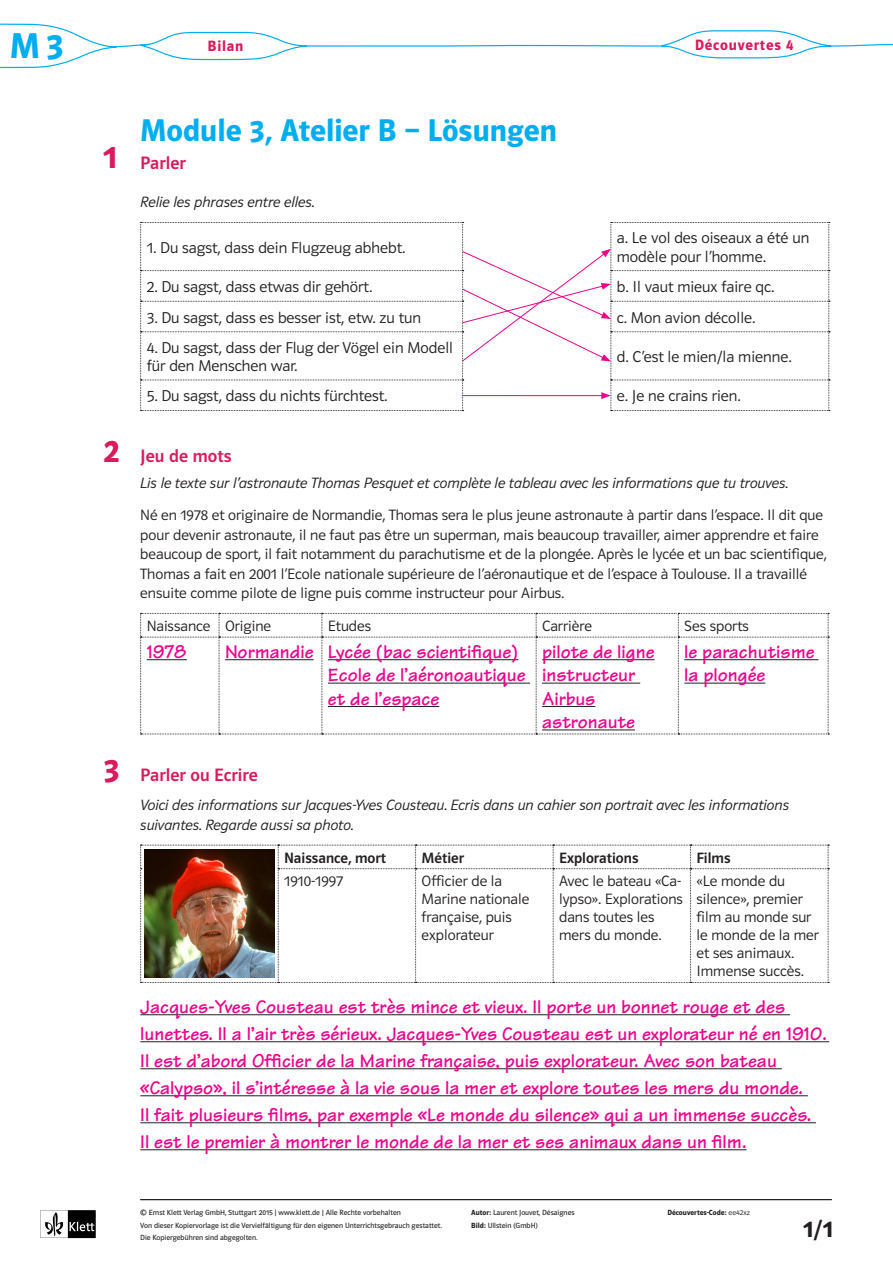
<style>
.page{position:relative;width:893px;height:1263px;background:#fff}
.page>*{position:absolute;margin:0;border:0;box-sizing:border-box;transform-origin:0 0}
.cda6_Kapitelnummer{font:36px "Polo ST11 K Hfett";color:#00aeef}
.t1{font:33px "Polo ST11 K Hfett";color:#d91a5b}
.t2{font:31.5px "Polo ST11 K Hfett";color:#00aeef}
.t3{font:24px "Polo ST11 K Hfett";color:#231f20}
.ekv_text{font:700 19.5px/27px "Tekton";color:#ed028c}
.cda6_Titel_Aufgabe{font:18px "Polo ST11 K Krftg";letter-spacing:.005em;color:#d91a5b}
.ekv_text-2{font:15.75px/18.9px "Polo ST11 K Leicht";color:#231f20}
.cda6_text{font:15px/18px "Polo ST11 K Leicht";color:#231f20}
.cda6_Arbeitsanweisun{font:15px/19.5px "Polo ST11 K Leicht Kursiv";color:#231f20}
.t4{font:15px "Polo ST11 K Krftg";color:#231f20}
.SB6_Kolumnentitel{font:15px "Polo ST11 K Hfett";letter-spacing:.05em;color:#d91a5b}
.PDF{font:7.5px/12.8px "Polo ST11 K Buch";color:#231f20}
.PDF-2{font:7.5px "Polo ST11 K Hfett";color:#231f20}
.s1{font-family:"Polo ST11 K Leicht"}
.s2{font-family:"Polo ST11 K Hfett"}
</style>
<div class="page">
<svg style="left:40px;top:1210px;width:56px;height:28px"></svg>
<hr style="left:140px;top:1199px;width:692px;height:1px;background:#231f20">
<hr style="left:140px;top:1014px;width:650px;height:1px;background:#231f20">
<hr style="left:140px;top:1041px;width:689px;height:1px;background:#231f20">
<hr style="left:140px;top:1068px;width:642px;height:1px;background:#231f20">
<hr style="left:140px;top:1095px;width:668px;height:1px;background:#231f20">
<hr style="left:140px;top:1122px;width:676px;height:1px;background:#231f20">
<hr style="left:140px;top:1149px;width:606px;height:1px;background:#231f20">
<svg style="left:140px;top:613px;width:689px;height:122px"></svg>
<hr style="left:147px;top:659px;width:40px;height:1px;background:#231f20">
<hr style="left:225px;top:659px;width:89px;height:1px;background:#231f20">
<hr style="left:328px;top:659px;width:190px;height:1px;background:#231f20">
<hr style="left:328px;top:683px;width:202px;height:1px;background:#231f20">
<hr style="left:328px;top:706px;width:111px;height:1px;background:#231f20">
<hr style="left:542px;top:659px;width:112px;height:1px;background:#231f20">
<hr style="left:542px;top:683px;width:98px;height:1px;background:#231f20">
<hr style="left:542px;top:706px;width:53px;height:1px;background:#231f20">
<hr style="left:542px;top:729px;width:93px;height:1px;background:#231f20">
<hr style="left:684px;top:659px;width:134px;height:1px;background:#231f20">
<hr style="left:684px;top:683px;width:81px;height:1px;background:#231f20">
<svg style="left:140px;top:845px;width:689px;height:138px"></svg>
<svg style="left:140px;top:222px;width:690px;height:189px"></svg>
<img style="left:145px;top:849px;width:130px;height:129px">
<svg style="left:0;top:23px;width:893px;height:46px"></svg>
<p class="cda6_Kapitelnummer" style="left:10px;top:26px;width:55px">M3</p>
<p class="SB6_Kolumnentitel" style="left:207px;top:38px;width:37px">Bilan</p>
<p class="SB6_Kolumnentitel" style="left:695px;top:36px;width:100px">Découvertes 4</p>
<p class="t1" style="left:103px;top:139px;width:15px">1</p>
<p class="t1" style="left:103px;top:432px;width:18px">2</p>
<p class="t1" style="left:103px;top:751px;width:18px">3</p>
<p class="t2" style="left:140px;top:112px;width:418px">Module 3, Atelier B – Lösungen</p>
<p class="cda6_Titel_Aufgabe" style="left:140px;top:153px;width:47px">Parler</p>
<p class="cda6_Arbeitsanweisun" style="left:140px;top:192px;width:176px">Relie les phrases entre elles.</p>
<p class="ekv_text-2" style="left:147px;top:238px;width:260px">1. Du sagst, dass dein Flugzeug abhebt.</p>
<p class="ekv_text-2" style="left:617px;top:229px;width:194px">a. Le vol des oiseaux a été un modèle pour l’homme.</p>
<p class="ekv_text-2" style="left:147px;top:277px;width:227px">2. Du sagst, dass etwas dir gehört.</p>
<p class="ekv_text-2" style="left:617px;top:277px;width:159px">b. Il vaut mieux faire qc.</p>
<p class="ekv_text-2" style="left:147px;top:308px;width:276px">3. Du sagst, dass es besser ist, etw. zu tun</p>
<p class="ekv_text-2" style="left:617px;top:308px;width:140px">c. Mon avion décolle.</p>
<p class="ekv_text-2" style="left:147px;top:338px;width:308px">4. Du sagst, dass der Flug der Vögel ein Modell für den Menschen war.</p>
<p class="ekv_text-2" style="left:617px;top:347px;width:176px">d. C’est le mien/la mienne.</p>
<p class="ekv_text-2" style="left:147px;top:387px;width:242px">5. Du sagst, dass du nichts fürchtest.</p>
<p class="ekv_text-2" style="left:617px;top:387px;width:125px">e. Je ne crains rien.</p>
<p class="cda6_Titel_Aufgabe" style="left:140px;top:446px;width:93px">Jeu de mots</p>
<p class="cda6_Arbeitsanweisun" style="left:140px;top:473px;width:649px">Lis le texte sur l’astronaute Thomas Pesquet et complète le tableau avec les informations que tu trouves.</p>
<p class="cda6_text" style="left:140px;top:505px;width:688px;line-height:19.5px">Né en 1978 et originaire de Normandie, Thomas sera le plus jeune astronaute à partir dans l’espace. Il dit que pour devenir astronaute, il ne faut pas être un superman, mais beaucoup travailler, aimer apprendre et faire beaucoup de sport, il fait notamment du parachutisme et de la plongée. Après le lycée et un bac scientifique, Thomas a fait en 2001 l’Ecole nationale supérieure de l’aéronautique et de l’espace à Toulouse. Il a travaillé ensuite comme pilote de ligne puis comme instructeur pour Airbus.</p>
<p class="cda6_text" style="left:147px;top:617px;width:65px">Naissance</p>
<p class="cda6_text" style="left:225px;top:617px;width:48px">Origine</p>
<p class="cda6_text" style="left:328px;top:617px;width:45px">Etudes</p>
<p class="cda6_text" style="left:542px;top:617px;width:52px">Carrière</p>
<p class="cda6_text" style="left:684px;top:617px;width:66px">Ses sports</p>
<p class="ekv_text" style="left:147px;top:638px;width:42px">1978</p>
<p class="ekv_text" style="left:225px;top:638px;width:90px">Normandie</p>
<p class="ekv_text" style="left:328px;top:638px;width:192px">Lycée (bac scientifique)</p>
<p class="ekv_text" style="left:328px;top:663px;width:199px;line-height:23.4px">Ecole de l’aéronoautique et de l’espace</p>
<p class="ekv_text" style="left:684px;top:638px;width:132px">le parachutisme</p>
<p class="ekv_text" style="left:684px;top:661px;width:83px">la plongée</p>
<p class="ekv_text" style="left:542px;top:638px;width:114px">pilote de ligne</p>
<p class="ekv_text" style="left:542px;top:663px;width:95px;line-height:23.4px">instructeur<br>Airbus</p>
<p class="ekv_text" style="left:542px;top:708px;width:94px">astronaute</p>
<p class="cda6_Titel_Aufgabe" style="left:140px;top:765px;width:119px">Parler ou Ecrire</p>
<p class="cda6_Arbeitsanweisun" style="left:140px;top:795px;width:650px">Voici des informations sur Jacques-Yves Cousteau. Ecris dans un cahier son portrait avec les informations suivantes. Regarde aussi sa photo.</p>
<p class="t4" style="left:284px;top:849px;width:103px">Naissance, mort</p>
<p class="t4" style="left:422px;top:849px;width:44px">Métier</p>
<p class="t4" style="left:559px;top:849px;width:81px">Explorations</p>
<p class="t4" style="left:697px;top:849px;width:35px">Films</p>
<p class="cda6_text" style="left:284px;top:872px;width:60px">1910-1997</p>
<p class="cda6_text" style="left:422px;top:872px;width:109px">Officier de la<br>Marine nationale française, puis explorateur</p>
<p class="cda6_text" style="left:559px;top:872px;width:125px">Avec le bateau «Ca&shy;lypso». Explorations dans toutes les mers du monde.</p>
<p class="cda6_text" style="left:697px;top:872px;width:124px">«Le monde du silence», premier film au monde sur le monde de la mer et ses animaux.<br>Immense succès.</p>
<p class="ekv_text" style="left:140px;top:993px;width:688px">Jacques-Yves Cousteau est très mince et vieux. Il porte un bonnet rouge et des lunettes. Il a l’air très sérieux. Jacques-Yves Cousteau est un explorateur né en 1910.<br>Il est d’abord Officier de la Marine française, puis explorateur. Avec son bateau «Calypso», il s’intéresse à la vie sous la mer et explore toutes les mers du monde.<br>Il fait plusieurs films, par exemple «Le monde du silence» qui a un immense succès.<br>Il est le premier à montrer le monde de la mer et ses animaux dans un film.</p>
<p class="PDF" style="left:140px;top:1206px;width:262px">© Ernst Klett Verlag GmbH, Stuttgart 2015 | www.klett.de | Alle Rechte vorbehalten</p>
<p class="PDF-2" style="left:667px;top:1208px;width:84px">Découvertes-Code: <span class="s1">ee42xz</span></p>
<p class="PDF" style="left:140px;top:1219px;width:303px">Von dieser Kopiervorlage ist die Vervielfältigung für den eigenen Unterrichtsgebrauch gestattet.<br>Die Kopiergebühren sind abgegolten.</p>
<p class="PDF" style="left:471px;top:1206px;width:105px"><span class="s2">Autor:</span> Laurent Jouvet, Désaignes</p>
<p class="PDF" style="left:471px;top:1219px;width:68px"><span class="s2">Bild:</span> Ullstein (GmbH)</p>
<p class="t3" style="left:803px;top:1216px;width:31px">1/1</p>
</div>
